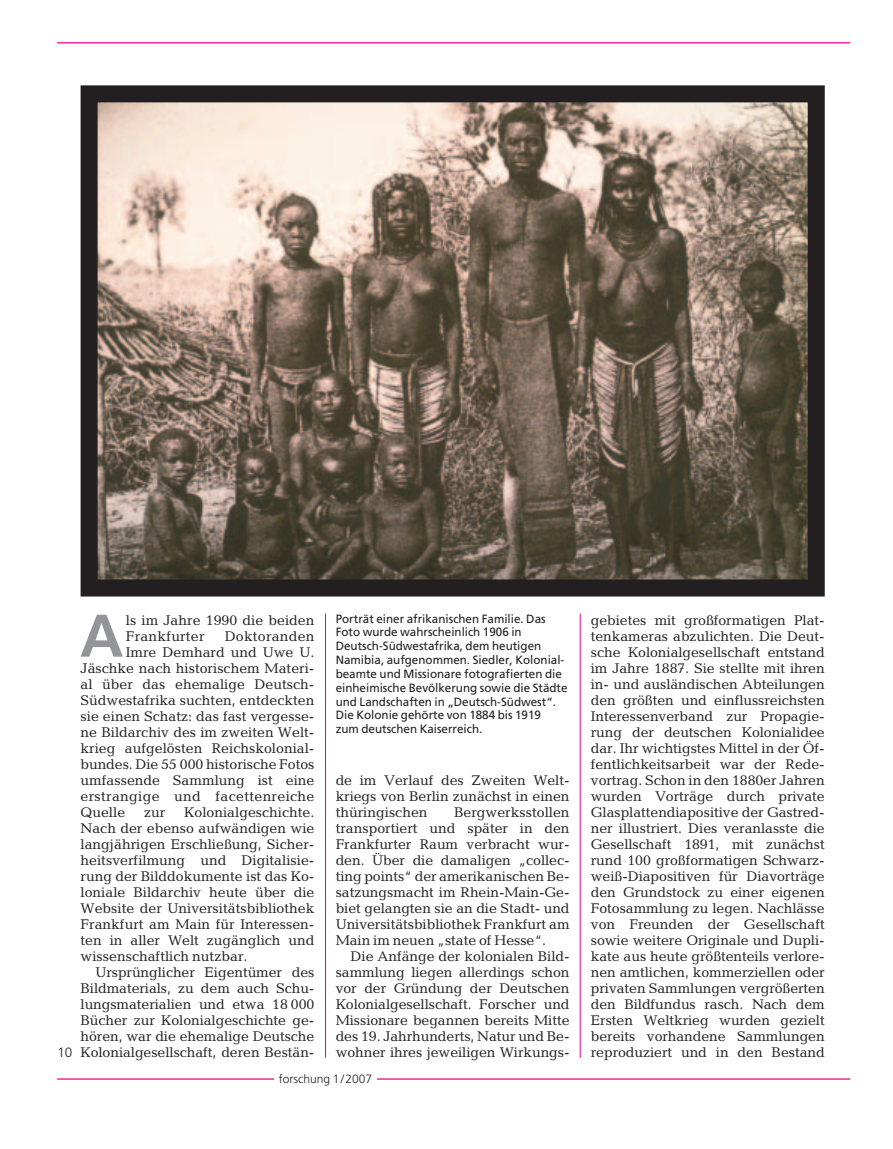
<style>
.page{position:relative;width:893px;height:1149px;background:#fff}
.page>*{position:absolute;margin:0;border:0;box-sizing:border-box;transform-origin:0 0}
.t1{font:700 60px "Frutiger";color:#939598}
.t2{font:14.1px/16px "Candida";color:#231f20;text-align:justify}
.t3{font:14.1px "Candida";letter-spacing:.02em;color:#231f20}
.t4{font:300 13.5px "Frutiger";color:#231f20}
.t5{font:12px/13.8px "Frutiger";color:#231f20}
.t6{font:300 12px "Frutiger";color:#231f20}
</style>
<div class="page">
<hr style="left:57px;top:42px;width:793px;height:1px;background:#ed028c">
<hr style="left:57px;top:1078px;width:793px;height:1px;background:#ed028c">
<hr style="left:325px;top:613px;width:1px;height:444px;background:#ed028c">
<hr style="left:580px;top:613px;width:1px;height:444px;background:#ed028c">
<div style="left:275px;top:1073px;width:102px;height:16px;background:#fff"></div>
<img style="left:99px;top:103px;width:708px;height:475px">
<div style="left:81px;top:85px;width:744px;height:511px;border:17px solid #231f20"></div>
<p class="t5" style="left:336px;top:612px;width:233px">Porträt einer afrikanischen Familie. Das Foto wurde wahrscheinlich 1906 in Deutsch-Südwestafrika, dem heutigen Namibia, aufgenommen. Siedler, Kolonial&shy;beamte und Missionare fotografierten die einheimische Bevölkerung sowie die Städte und Landschaften in „Deutsch-Südwest“.<br>Die Kolonie gehörte von 1884 bis 1919<br>zum deutschen Kaiserreich.</p>
<h1 class="t1" style="left:80px;top:611px;width:45px">A</h1>
<p class="t2" style="left:126px;top:613px;width:190px">ls im Jahre 1990 die beiden<br>Frankfurter</p>
<p class="t2" style="left:591px;top:613px;width:235px">gebietes mit großformatigen Plat&shy;tenkameras abzulichten. Die Deut&shy;sche Kolonialgesellschaft entstand im Jahre 1887. Sie stellte mit ihren in- und ausländischen Abteilungen den größten und einflussreichsten Interessenverband zur Propagie&shy;rung der deutschen Kolonialidee dar. Ihr wichtigstes Mittel in der Öf&shy;fentlichkeitsarbeit war der Rede&shy;vortrag. Schon in den 1880er Jahren wurden Vorträge durch private Glasplattendiapositive der Gastred&shy;ner illustriert. Dies veranlasste die Gesellschaft 1891, mit zunächst rund 100 großformatigen Schwarz&shy;weiß-Diapositiven für Diavorträge den Grundstock zu einer eigenen Fotosammlung zu legen. Nachlässe von Freunden der Gesellschaft sowie weitere Originale und Dupli&shy;kate aus heute größtenteils verlore&shy;nen amtlichen, kommerziellen oder privaten Sammlungen vergrößerten den Bildfundus rasch. Nach dem Ersten Weltkrieg wurden gezielt bereits vorhandene Sammlungen</p>
<p class="t2" style="left:225px;top:629px;width:91px">Doktoranden</p>
<p class="t2" style="left:126px;top:645px;width:190px">Imre Demhard und Uwe U.</p>
<p class="t2" style="left:81px;top:661px;width:235px">Jäschke nach historischem Materi-</p>
<p class="t2" style="left:81px;top:677px;width:235px">al über das ehemalige Deutsch-</p>
<p class="t2" style="left:81px;top:693px;width:235px">Südwestafrika suchten, entdeckten</p>
<p class="t2" style="left:81px;top:709px;width:235px">sie einen Schatz: das fast vergesse-</p>
<p class="t2" style="left:81px;top:725px;width:235px">ne Bildarchiv des im zweiten Welt-</p>
<p class="t2" style="left:81px;top:741px;width:235px">krieg aufgelösten Reichskolonial-</p>
<p class="t2" style="left:81px;top:757px;width:235px">bundes. Die 55 000 historische Fotos</p>
<p class="t2" style="left:81px;top:773px;width:235px">umfassende Sammlung ist eine</p>
<p class="t3" style="left:81px;top:790px;width:235px">erstrangige und facettenreiche</p>
<p class="t2" style="left:81px;top:805px;width:46px">Quelle</p>
<p class="t2" style="left:144px;top:805px;width:23px">zur</p>
<p class="t2" style="left:336px;top:773px;width:235px">de im Verlauf des Zweiten Welt&shy;kriegs von Berlin zunächst in einen thüringischen</p>
<p class="t2" style="left:336px;top:805px;width:235px;text-indent:118px">Bergwerksstollen transportiert und später in den Frankfurter Raum verbracht wur&shy;den. Über die damaligen „collec&shy;ting points“ der amerikanischen Be&shy;satzungsmacht im Rhein-Main-Ge&shy;biet gelangten sie an die Stadt- und Universitätsbibliothek Frankfurt am Main im neuen „state of Hesse“.</p>
<p class="t2" style="left:336px;top:949px;width:235px;text-indent:15px">Die Anfänge der kolonialen Bild&shy;sammlung liegen allerdings schon vor der Gründung der Deutschen Kolonialgesellschaft. Forscher und Missionare begannen bereits Mitte des 19. Jahrhunderts, Natur und Be&shy;wohner ihres jeweiligen Wirkungs-</p>
<p class="t2" style="left:81px;top:805px;width:235px;text-indent:104px">Kolonialgeschichte.<br>Nach der ebenso aufwändigen wie langjährigen Erschließung, Sicher&shy;heitsverfilmung und Digitalisie&shy;rung der Bilddokumente ist das Ko&shy;loniale Bildarchiv heute über die Website der Universitätsbibliothek Frankfurt am Main für Interessen&shy;ten in aller Welt zugänglich und wissenschaftlich nutzbar.</p>
<p class="t2" style="left:81px;top:965px;width:235px;text-indent:15px">Ursprünglicher Eigentümer des Bildmaterials, zu dem auch Schu&shy;lungsmaterialien und etwa 18 000<br>Bücher zur Kolonialgeschichte ge&shy;hören, war die ehemalige Deutsche Kolonialgesellschaft, deren Bestän-</p>
<p class="t4" style="left:58px;top:1046px;width:16px">10</p>
<p class="t2" style="left:591px;top:1045px;width:235px">reproduziert und in den Bestand</p>
<p class="t6" style="left:279px;top:1073px;width:95px">forschung 1/2007</p>
</div>
